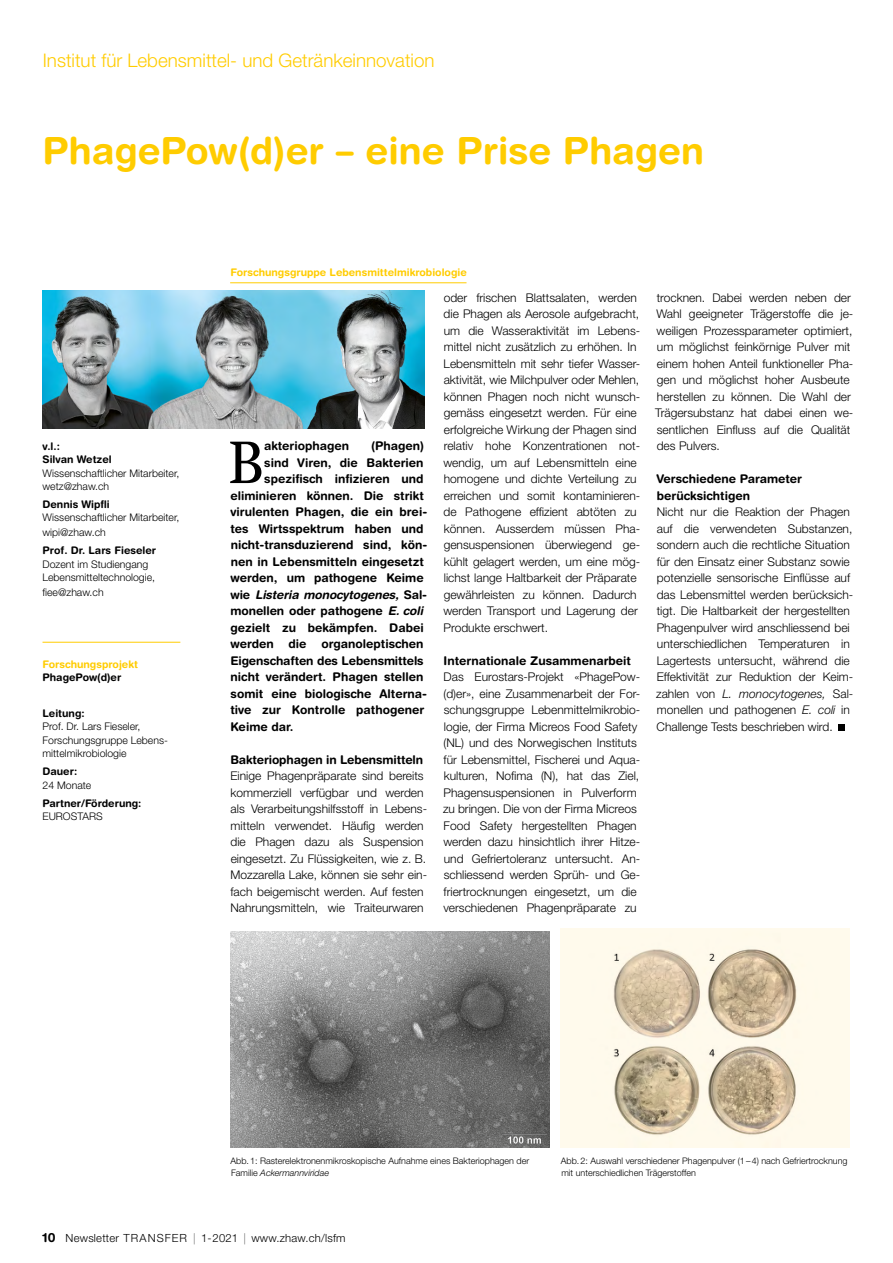
<style>
.page{position:relative;width:893px;height:1263px;background:#fff}
.page>*{position:absolute;margin:0;border:0;box-sizing:border-box;transform-origin:0 0}
.t1{font:59.1px "Swift";color:#000}
.t2{font:700 37.5px "Helvetica Rounded LT Std";color:#fc0}
.t3{font:300 18.75px "Helvetica Neue LT Std";color:#fc0}
.t4{font:300 12px/16.5px "Helvetica Neue LT Std";color:#000}
.t5{font:700 12px/16.5px "Helvetica Rounded LT Std";color:#000}
.t6{font:italic 700 12px "Helvetica Rounded LT Std";letter-spacing:-.01em;color:#000}
.t7{font:300 11.25px "Helvetica Neue LT Std";letter-spacing:.02em;color:#000}
.t8{font:300 10.5px/13.5px "Helvetica Neue LT Std";color:#000}
.t9{font:700 10.5px/13.5px "Helvetica Rounded LT Std";color:#000}
.t10{font:700 10.5px "Helvetica Rounded LT Std";color:#fc0}
.t11{font:300 9px/12px "Helvetica Neue LT Std";color:#000}
.s1{font-style:normal}
.s2{font-style:italic}
.s3{font-family:"Helvetica Rounded LT Std";font-weight:700;font-size:12.75px}
</style>
<div class="page">
<hr style="left:230px;top:283px;width:236px;height:1px;background:#fc0">
<svg style="left:839px;top:724px;width:6px;height:6px"></svg>
<img style="left:230px;top:931px;width:320px;height:217px">
<img style="left:560px;top:928px;width:290px;height:220px">
<hr style="left:43px;top:642px;width:137px;height:1px;background:#fc0">
<img style="left:43px;top:290px;width:381px;height:138px">
<h3 class="t3" style="left:43px;top:49px;width:393px">Institut für Lebensmittel- und Getränkeinnovation</h3>
<h2 class="t2" style="left:43px;top:127px;width:663px">PhagePow(d)er – eine Prise Phagen</h2>
<p class="t9" style="left:43px;top:439px;width:71px">v.l.:<br>Silvan Wetzel</p>
<p class="t8" style="left:43px;top:466px;width:138px">Wissenschaftlicher Mitarbeiter, wetz@zhaw.ch</p>
<p class="t9" style="left:43px;top:497px;width:69px">Dennis Wipfli</p>
<p class="t8" style="left:43px;top:510px;width:138px;line-height:15px">Wissenschaftlicher Mitarbeiter, wipi@zhaw.ch</p>
<p class="t9" style="left:43px;top:543px;width:115px">Prof. Dr. Lars Fieseler</p>
<p class="t8" style="left:43px;top:557px;width:114px">Dozent im Studiengang<br>Lebensmitteltechnologie,</p>
<p class="t8" style="left:43px;top:585px;width:63px">fiee@zhaw.ch</p>
<p class="t10" style="left:43px;top:658px;width:97px">Forschungsprojekt</p>
<p class="t9" style="left:43px;top:671px;width:80px">PhagePow(d)er</p>
<p class="t9" style="left:43px;top:706px;width:44px">Leitung:</p>
<p class="t8" style="left:43px;top:720px;width:127px">Prof. Dr. Lars Fieseler,<br>Forschungsgruppe Lebens&shy;mittelmikrobiologie</p>
<p class="t9" style="left:43px;top:764px;width:36px">Dauer:</p>
<p class="t8" style="left:43px;top:778px;width:50px">24 Monate</p>
<p class="t9" style="left:43px;top:796px;width:100px">Partner/Förderung:</p>
<p class="t8" style="left:43px;top:809px;width:62px">EUROSTARS</p>
<p class="t10" style="left:230px;top:266px;width:238px">Forschungsgruppe Lebensmittelmikrobiologie</p>
<h1 class="t1" style="left:229px;top:429px;width:37px">B</h1>
<p class="t5" style="left:264px;top:437px;width:87px">akteriophagen</p>
<p class="t5" style="left:371px;top:437px;width:55px">(Phagen)</p>
<p class="t5" style="left:264px;top:454px;width:161px">sind Viren, die Bakterien</p>
<p class="t5" style="left:264px;top:470px;width:161px">spezifisch infizieren und</p>
<p class="t5" style="left:231px;top:487px;width:195px">eliminieren können. Die strikt</p>
<p class="t5" style="left:231px;top:503px;width:198px">virulenten Phagen, die ein brei-</p>
<p class="t5" style="left:230px;top:520px;width:195px">tes Wirtsspektrum haben und</p>
<p class="t5" style="left:231px;top:536px;width:198px">nicht-transduzierend sind, kön-</p>
<p class="t5" style="left:231px;top:553px;width:195px">nen in Lebensmitteln eingesetzt</p>
<p class="t5" style="left:230px;top:569px;width:195px">werden, um pathogene Keime</p>
<p class="t6" style="left:230px;top:587px;width:198px"><span class="s1">wie</span> Listeria monocytogenes, <span class="s1">Sal-</span></p>
<p class="t5" style="left:231px;top:602px;width:194px">monellen oder pathogene <span class="s2">E. coli</span></p>
<p class="t5" style="left:230px;top:619px;width:195px">gezielt zu bekämpfen. Dabei</p>
<p class="t5" style="left:230px;top:635px;width:195px">werden die organoleptischen</p>
<p class="t5" style="left:230px;top:652px;width:195px">Eigenschaften des Lebensmittels</p>
<p class="t5" style="left:231px;top:668px;width:194px">nicht verändert. Phagen stellen</p>
<p class="t5" style="left:231px;top:685px;width:197px">somit eine biologische Alterna-</p>
<p class="t5" style="left:230px;top:701px;width:195px">tive zur Kontrolle pathogener</p>
<p class="t5" style="left:230px;top:718px;width:65px">Keime dar.</p>
<p class="t5" style="left:230px;top:751px;width:194px">Bakteriophagen in Lebensmitteln</p>
<p class="t4" style="left:230px;top:767px;width:198px">Einige Phagenpräparate sind bereits kommerziell verfügbar und werden als Verarbeitungshilfsstoff in Lebens&shy;mitteln verwendet. Häufig werden die Phagen dazu als Suspension eingesetzt. Zu Flüssigkeiten, wie z. B.<br>Mozzarella Lake, können sie sehr ein&shy;fach beigemischt werden. Auf festen Nahrungsmitteln, wie Traiteurwaren</p>
<p class="t4" style="left:443px;top:289px;width:198px">oder frischen Blattsalaten, werden die Phagen als Aerosole aufgebracht, um die Wasseraktivität im Lebens&shy;mittel nicht zusätzlich zu erhöhen. In Lebensmitteln mit sehr tiefer Wasser&shy;aktivität, wie Milchpulver oder Mehlen, können Phagen noch nicht wunsch&shy;gemäss eingesetzt werden. Für eine erfolgreiche Wirkung der Phagen sind relativ hohe Konzentrationen not&shy;wendig, um auf Lebensmitteln eine homogene und dichte Verteilung zu erreichen und somit kontaminieren&shy;de Pathogene effizient abtöten zu können. Ausserdem müssen Pha&shy;gensuspensionen überwiegend ge&shy;kühlt gelagert werden, um eine mög&shy;lichst lange Haltbarkeit der Präparate gewährleisten zu können. Dadurch werden Transport und Lagerung der Produkte erschwert.</p>
<p class="t5" style="left:444px;top:652px;width:189px">Internationale Zusammenarbeit</p>
<p class="t4" style="left:443px;top:668px;width:199px">Das Eurostars-Projekt «PhagePow-(d)er», eine Zusammenarbeit der For&shy;schungsgruppe Lebenmittelmikrobio&shy;logie, der Firma Micreos Food Safety (NL) und des Norwegischen Instituts für Lebensmittel, Fischerei und Aqua&shy;kulturen, Nofima (N), hat das Ziel, Phagensuspensionen in Pulverform zu bringen. Die von der Firma Micreos Food Safety hergestellten Phagen werden dazu hinsichtlich ihrer Hitze&shy;und Gefriertoleranz untersucht. An&shy;schliessend werden Sprüh- und Ge&shy;friertrocknungen eingesetzt, um die verschiedenen Phagenpräparate zu</p>
<p class="t4" style="left:655px;top:289px;width:200px">trocknen. Dabei werden neben der Wahl geeigneter Trägerstoffe die je&shy;weiligen Prozessparameter optimiert, um möglichst feinkörnige Pulver mit einem hohen Anteil funktioneller Pha&shy;gen und möglichst hoher Ausbeute herstellen zu können. Die Wahl der Trägersubstanz hat dabei einen we&shy;sentlichen Einfluss auf die Qualität des Pulvers.</p>
<p class="t5" style="left:656px;top:470px;width:147px">Verschiedene Parameter berücksichtigen</p>
<p class="t4" style="left:656px;top:503px;width:199px">Nicht nur die Reaktion der Phagen auf die verwendeten Substanzen, sondern auch die rechtliche Situation für den Einsatz einer Substanz sowie potenzielle sensorische Einflüsse auf das Lebensmittel werden berücksich&shy;tigt. Die Haltbarkeit der hergestellten Phagenpulver wird anschliessend bei unterschiedlichen Temperaturen in Lagertests untersucht, während die Effektivität zur Reduktion der Keim&shy;zahlen von <span class="s2">L. monocytogenes,</span> Sal&shy;monellen und pathogenen <span class="s2">E. coli</span> in Challenge Tests beschrieben wird.</p>
<p class="t11" style="left:231px;top:1155px;width:300px">Abb.1: Rasterelektronenmikroskopische Aufnahme eines Bakteriophagen der<br>Familie <span class="s2">Ackermannviridae</span></p>
<p class="t11" style="left:561px;top:1155px;width:288px">Abb.2: Auswahl verschiedener Phagenpulver (1–4) nach Gefriertrocknung mit unterschiedlichen Trägerstoffen</p>
<p class="t7" style="left:43px;top:1231px;width:305px"><span class="s3">10</span> Newsletter TRANSFER | 1-2021 | www.zhaw.ch/lsfm</p>
</div>
